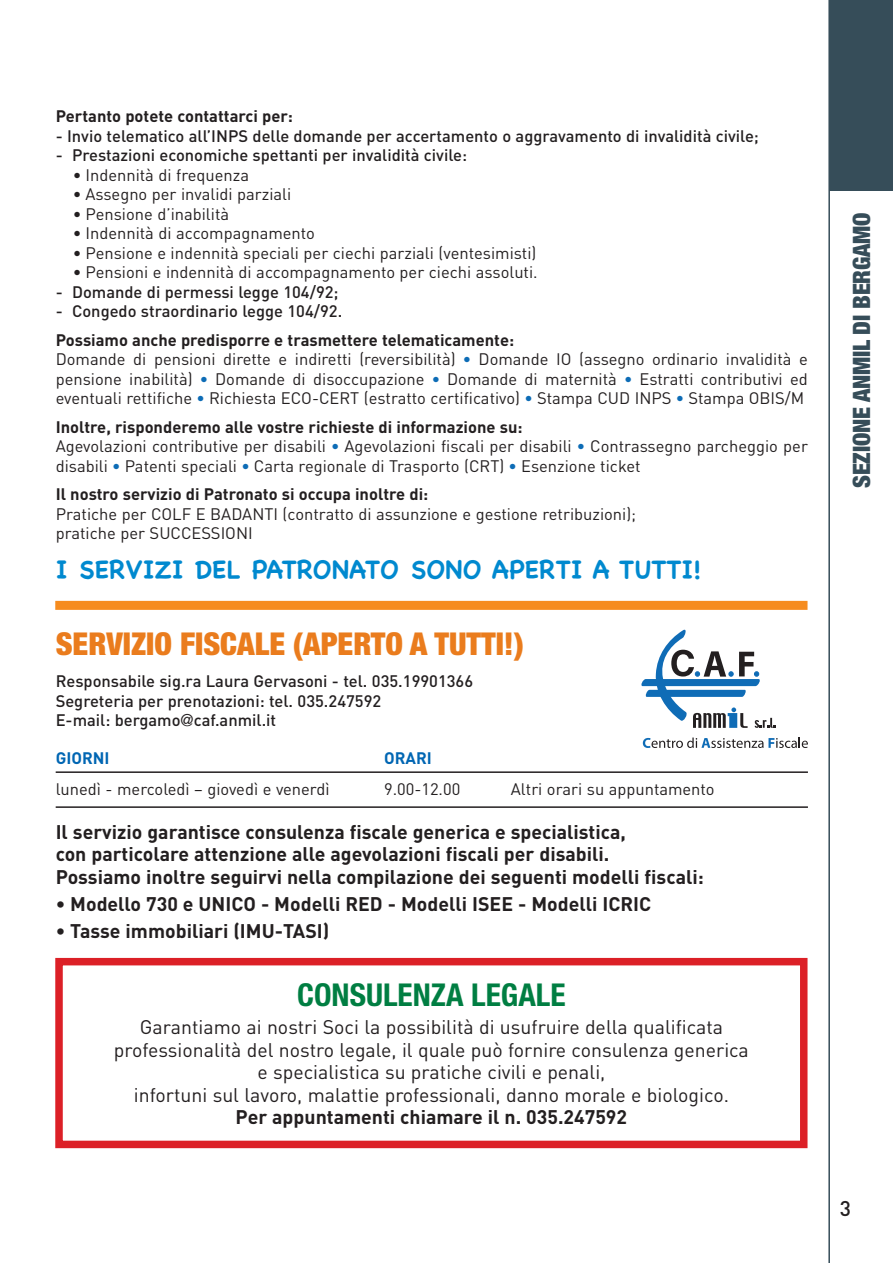
<style>
.page{position:relative;width:893px;height:1263px;background:#fff}
.page>*{position:absolute;margin:0;border:0;box-sizing:border-box;transform-origin:0 0}
.t1{font:900 condensed 31.5px "Helvetica Neue";color:#ea7c1d}
.t2{font:700 condensed 31.5px "Helvetica Neue";color:#007e42}
.t3{font:700 25.5px "Chalkboard";color:#0089cf}
.t4{font:900 condensed 24px "Helvetica Neue";letter-spacing:-.01em;color:#364d59}
.t5{font:500 21px "DIN";color:#231f20}
.t6{font:700 19.5px "DIN";color:#231f20}
.t7{font:19.5px/22.5px "DIN";color:#231f20;text-align:center}
.t8{font:16.5px/19.5px "DIN";color:#231f20;text-align:justify}
.t9{font:500 16.5px "DIN";color:#231f20}
.t10{font:700 16.5px "DIN";color:#231f20}
.t11{font:700 16.5px "DIN";color:#0166b3}
.s1{font-weight:900;color:#0d6cb6}
.s2{font-family:"Helvetica Neue";font-weight:400}
</style>
<div class="page">
<div style="left:829px;top:0;width:64px;height:191px;background:#364d59"></div>
<hr style="left:828px;top:0;width:2px;height:1263px;background:#364d59">
<hr style="left:56px;top:771px;width:752px;height:2px;background:#231f20">
<hr style="left:56px;top:806px;width:752px;height:2px;background:#231f20">
<svg style="left:643px;top:737px;width:165px;height:11px"></svg>
<svg style="left:641px;top:630px;width:134px;height:98px"></svg>
<div style="left:55px;top:601px;width:752px;height:9px;background:#f68c1f"></div>
<div style="left:55px;top:958px;width:752px;height:190px;border:8px solid #dc2027"></div>
<p class="t10" style="left:56px;top:111px;width:239px">Pertanto potete contattarci per:</p>
<p class="t9" style="left:56px;top:130px;width:705px">- Invio telematico all’INPS delle domande per accertamento o aggravamento di invalidità civile;</p>
<p class="t9" style="left:56px;top:150px;width:413px">- Prestazioni economiche spettanti per invalidità civile:</p>
<p class="t8" style="left:73px;top:167px;width:178px">• Indennità di frequenza</p>
<p class="t8" style="left:73px;top:187px;width:220px">• Assegno per invalidi parziali</p>
<p class="t8" style="left:73px;top:206px;width:158px">• Pensione d’inabilità</p>
<p class="t8" style="left:73px;top:226px;width:244px">• Indennità di accompagnamento</p>
<p class="t8" style="left:73px;top:245px;width:465px">• Pensione e indennità speciali per ciechi parziali (ventesimisti)</p>
<p class="t8" style="left:73px;top:265px;width:466px">• Pensioni e indennità di accompagnamento per ciechi assoluti.</p>
<p class="t9" style="left:56px;top:286px;width:284px">- Domande di permessi legge 104/92;</p>
<p class="t9" style="left:56px;top:306px;width:288px">- Congedo straordinario legge 104/92.</p>
<p class="t10" style="left:56px;top:334px;width:460px">Possiamo anche predisporre e trasmettere telematicamente:</p>
<p class="t8" style="left:56px;top:352px;width:754px">Domande di pensioni dirette e indiretti (reversibilità) <span class="s1">•</span> Domande IO (assegno ordinario invalidità e pensione inabilità) <span class="s1">•</span> Domande di disoccupazione <span class="s1">•</span> Domande di maternità <span class="s1">•</span> Estratti contributivi ed eventuali rettifiche <span class="s1">•</span> Richiesta ECO-CERT (estratto certificativo) <span class="s1">•</span> Stampa CUD INPS <span class="s1">•</span> Stampa OBIS/M</p>
<p class="t10" style="left:56px;top:421px;width:468px">Inoltre, risponderemo alle vostre richieste di informazione su:</p>
<p class="t8" style="left:56px;top:439px;width:754px">Agevolazioni contributive per disabili <span class="s1">•</span> Agevolazioni fiscali per disabili <span class="s1">•</span> Contrassegno parcheggio per disabili <span class="s1">•</span> Patenti speciali <span class="s1">•</span> Carta regionale di Trasporto (CRT) <span class="s1">•</span> Esenzione ticket</p>
<p class="t10" style="left:56px;top:489px;width:374px">Il nostro servizio di Patronato si occupa inoltre di:</p>
<p class="t8" style="left:56px;top:506px;width:582px">Pratiche per COLF E BADANTI (contratto di assunzione e gestione retribuzioni);</p>
<p class="t8" style="left:56px;top:526px;width:199px">pratiche per SUCCESSIONI</p>
<p class="t3" style="left:56px;top:554px;width:647px">I SERVIZI DEL PATRONATO SONO APERTI A TUTTI!</p>
<p class="t1" style="left:56px;top:626px;width:469px">SERVIZIO FISCALE (APERTO A TUTTI!)</p>
<p class="t9" style="left:56px;top:675px;width:419px">Responsabile sig.ra Laura Gervasoni - tel. 035.19901366</p>
<p class="t9" style="left:56px;top:695px;width:327px">Segreteria per prenotazioni: tel. 035.247592</p>
<p class="t9" style="left:56px;top:714px;width:222px">E-mail: bergamo<span class="s2">@</span>caf.anmil.it</p>
<p class="t11" style="left:56px;top:752px;width:55px">GIORNI</p>
<p class="t11" style="left:384px;top:752px;width:49px">ORARI</p>
<p class="t8" style="left:56px;top:781px;width:275px">lunedì - mercoledì – giovedì e venerdì</p>
<p class="t8" style="left:384px;top:781px;width:78px">9.00-12.00</p>
<p class="t8" style="left:511px;top:781px;width:205px">Altri orari su appuntamento</p>
<p class="t6" style="left:56px;top:825px;width:572px">Il servizio garantisce consulenza fiscale generica e specialistica,</p>
<p class="t6" style="left:56px;top:847px;width:555px">con particolare attenzione alle agevolazioni fiscali per disabili.</p>
<p class="t6" style="left:56px;top:870px;width:650px">Possiamo inoltre seguirvi nella compilazione dei seguenti modelli fiscali:</p>
<p class="t6" style="left:56px;top:897px;width:597px">• Modello 730 e UNICO - Modelli RED - Modelli ISEE - Modelli ICRIC</p>
<p class="t6" style="left:56px;top:924px;width:275px">• Tasse immobiliari (IMU-TASI)</p>
<p class="t2" style="left:297px;top:976px;width:270px">CONSULENZA LEGALE</p>
<p class="t7" style="left:114px;top:1018px;width:636px">Garantiamo ai nostri Soci la possibilità di usufruire della qualificata professionalità del nostro legale, il quale può fornire consulenza generica</p>
<p class="t7" style="left:257px;top:1063px;width:349px">e specialistica su pratiche civili e penali,</p>
<p class="t7" style="left:134px;top:1085px;width:597px">infortuni sul lavoro, malattie professionali, danno morale e biologico.</p>
<p class="t6" style="left:236px;top:1110px;width:393px">Per appuntamenti chiamare il n. 035.247592</p>
<p class="t4" style="left:848px;top:488px;width:277px;rotate:-90deg">SEZIONE ANMIL DI BERGAMO</p>
<p class="t5" style="left:840px;top:1201px;width:13px">3</p>
</div>
